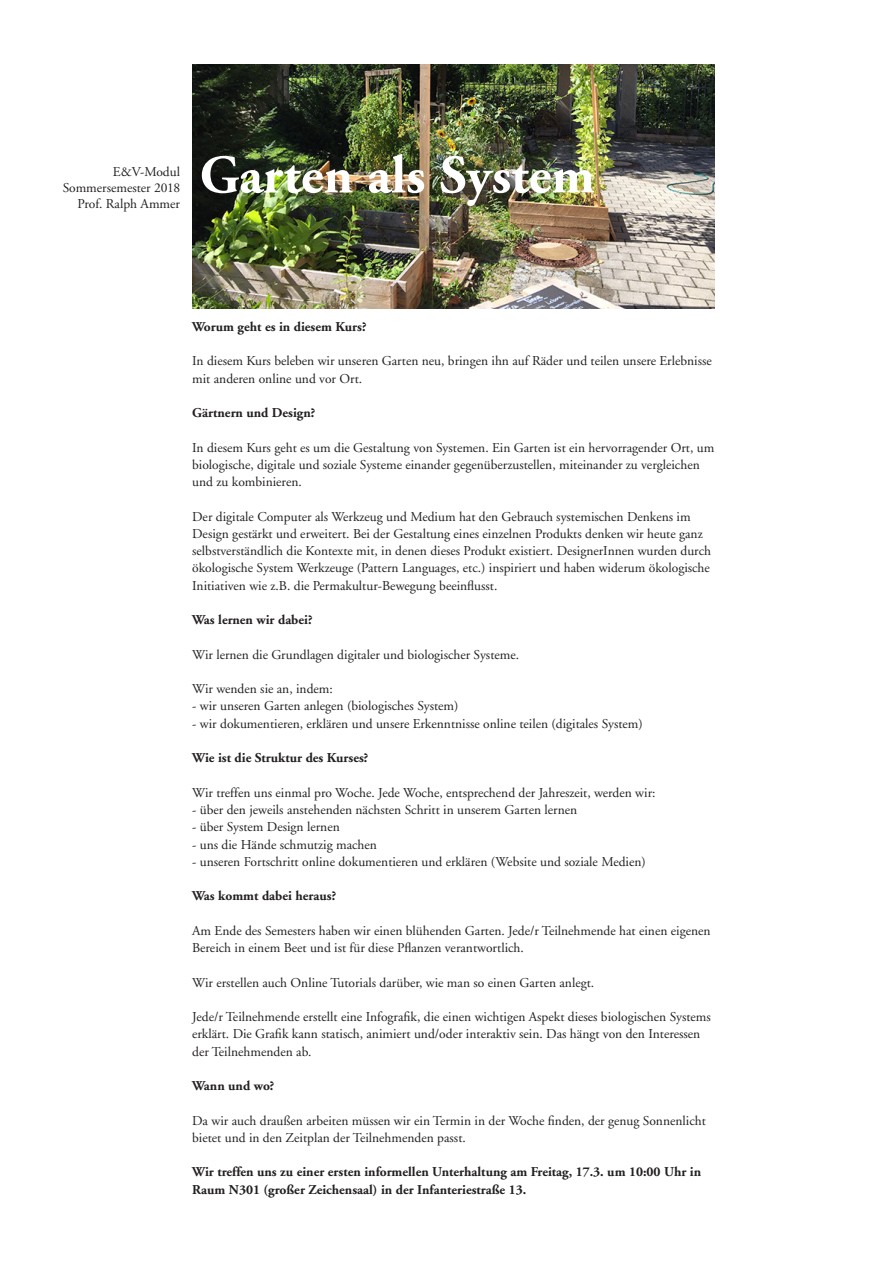
<style>
.page{position:relative;width:893px;height:1263px;background:#fff}
.page>*{position:absolute;margin:0;border:0;box-sizing:border-box;transform-origin:0 0}
.t1{font:700 54px "Adobe Garamond";color:#fff}
.t2{font:13.5px/17.2px "Adobe Garamond";color:#231f20}
.t3{font:700 13.5px/17.2px "Adobe Garamond";color:#231f20}
</style>
<div class="page">
<img style="left:192px;top:65px;width:522px;height:243px">
<p class="t2" style="left:113px;top:163px;width:69px">E&amp;V-Modul</p>
<p class="t2" style="left:63px;top:179px;width:119px">Sommersemester 2018</p>
<p class="t2" style="left:77px;top:196px;width:104px">Prof. Ralph Ammer</p>
<p class="t1" style="left:200px;top:146px;width:397px">Garten als System</p>
<p class="t3" style="left:192px;top:318px;width:176px">Worum geht es in diesem Kurs?</p>
<p class="t2" style="left:192px;top:353px;width:521px">In diesem Kurs beleben wir unseren Garten neu, bringen ihn auf Räder und teilen unsere Erlebnisse mit anderen online und vor Ort.</p>
<p class="t3" style="left:192px;top:405px;width:125px">Gärtnern und Design?</p>
<p class="t2" style="left:192px;top:439px;width:524px">In diesem Kurs geht es um die Gestaltung von Systemen. Ein Garten ist ein hervorragender Ort, um biologische, digitale und soziale Systeme einander gegenüberzustellen, miteinander zu vergleichen und zu kombinieren.</p>
<p class="t2" style="left:192px;top:508px;width:520px">Der digitale Computer als Werkzeug und Medium hat den Gebrauch systemischen Denkens im Design gestärkt und erweitert. Bei der Gestaltung eines einzelnen Produkts denken wir heute ganz selbstverständlich die Kontexte mit, in denen dieses Produkt existiert. DesignerInnen wurden durch ökologische System Werkzeuge (Pattern Languages, etc.) inspiriert und haben widerum ökologische Initiativen wie z.B. die Permakultur-Bewegung beeinflusst.</p>
<p class="t3" style="left:192px;top:612px;width:122px">Was lernen wir dabei?</p>
<p class="t2" style="left:192px;top:646px;width:328px">Wir lernen die Grundlagen digitaler und biologischer Systeme.</p>
<p class="t2" style="left:192px;top:681px;width:142px">Wir wenden sie an, indem:</p>
<p class="t2" style="left:192px;top:698px;width:268px">- wir unseren Garten anlegen (biologisches System)</p>
<p class="t2" style="left:192px;top:715px;width:452px">- wir dokumentieren, erklären und unsere Erkenntnisse online teilen (digitales System)</p>
<p class="t3" style="left:192px;top:750px;width:178px">Wie ist die Struktur des Kurses?</p>
<p class="t2" style="left:192px;top:784px;width:465px">Wir treffen uns einmal pro Woche. Jede Woche, entsprechend der Jahreszeit, werden wir:</p>
<p class="t2" style="left:192px;top:801px;width:387px">- über den jeweils anstehenden nächsten Schritt in unserem Garten lernen</p>
<p class="t2" style="left:192px;top:819px;width:149px">- über System Design lernen</p>
<p class="t2" style="left:192px;top:836px;width:186px">- uns die Hände schmutzig machen</p>
<p class="t2" style="left:192px;top:853px;width:455px">- unseren Fortschritt online dokumentieren und erklären (Website und soziale Medien)</p>
<p class="t3" style="left:192px;top:888px;width:145px">Was kommt dabei heraus?</p>
<p class="t2" style="left:192px;top:922px;width:520px">Am Ende des Semesters haben wir einen blühenden Garten. Jede/r Teilnehmende hat einen eigenen<br>Bereich in einem Beet und ist für diese Pflanzen verantwortlich.</p>
<p class="t2" style="left:192px;top:974px;width:404px">Wir erstellen auch Online Tutorials darüber, wie man so einen Garten anlegt.</p>
<p class="t2" style="left:192px;top:1008px;width:520px">Jede/r Teilnehmende erstellt eine Infografik, die einen wichtigen Aspekt dieses biologischen Systems erklärt. Die Grafik kann statisch, animiert und/oder interaktiv sein. Das hängt von den Interessen der Teilnehmenden ab.</p>
<p class="t3" style="left:192px;top:1077px;width:84px">Wann und wo?</p>
<p class="t2" style="left:192px;top:1112px;width:515px">Da wir auch draußen arbeiten müssen wir ein Termin in der Woche finden, der genug Sonnenlicht bietet und in den Zeitplan der Teilnehmenden passt.</p>
<p class="t3" style="left:192px;top:1164px;width:511px">Wir treffen uns zu einer ersten informellen Unterhaltung am Freitag, 17.3. um 10:00 Uhr in<br>Raum N301 (großer Zeichensaal) in der Infanteriestraße 13.</p>
</div>
